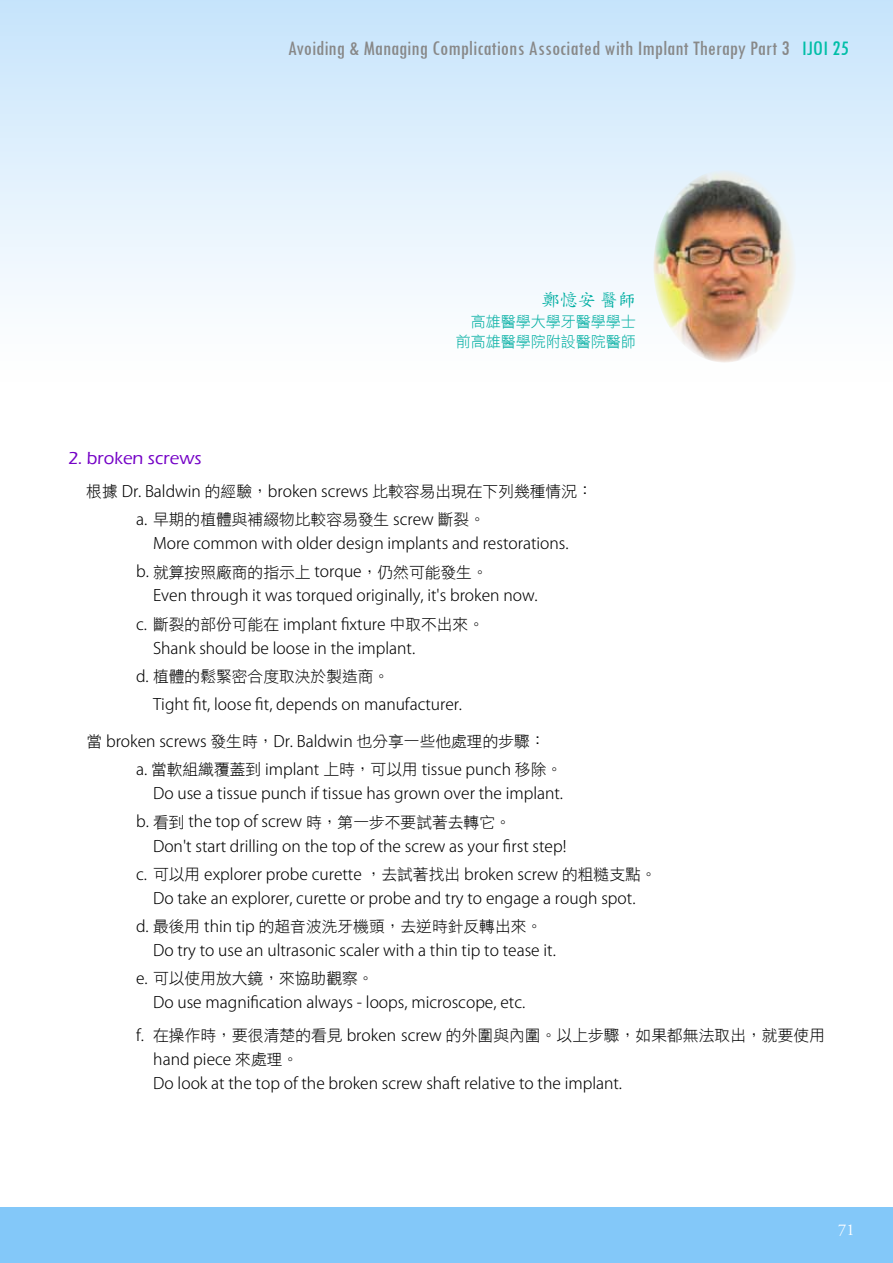
<style>
.page{position:relative;width:893px;height:1263px;background:#fff}
.page>*{position:absolute;margin:0;border:0;box-sizing:border-box;transform-origin:0 0}
.t1{font:condensed 21.45px "Tw Cen";color:#888;scale:1.05 1}
.t2{font:500 18px "Eras ITC";color:#7400c6}
.t3{font:18px "DF Kai Shu W5 WINP BF";color:#00aea2}
.t4{font:16.5px "Adobe Garamond Pro";color:#fff}
.t5{font:300 15.75px/28.2px "Koz Go Pro";color:#000}
.t6{font:15.75px "DF Hei W3 WIN BF";color:#000}
.t7{font:15px/20.1px "DF Hei W3 WIN BF";color:#00aea2;text-align:right}
.s1{color:#00bea7}
.s2{font-family:"DF Hei W3 WIN BF";font-weight:400}
.s3{font-family:"Koz Go Pro";font-weight:300}
</style>
<div class="page">
<div style="left:0;top:1208px;width:893px;height:55px;background:#83c8f9"></div>
<div style="left:0;top:0;width:893px;height:382px;background:linear-gradient(to bottom,#c7e4fb,#fff)"></div>
<img style="left:653px;top:170px;width:143px;height:193px">
<h1 class="t1" style="left:288px;top:35px;width:536px">Avoiding &amp; Managing Complications Associated with Implant Therapy Part 3 <span class="s1">IJOI 25</span></h1>
<p class="t3" style="left:542px;top:291px;width:95px">鄭憶安醫師</p>
<p class="t7" style="left:456px;top:312px;width:181px">高雄醫學大學牙醫學學士前高雄醫學院附設醫院醫師</p>
<p class="t2" style="left:68px;top:448px;width:135px">2. broken screws</p>
<p class="t5" style="left:86px;top:477px;width:508px"><span class="s2">根據</span> Dr. Baldwin <span class="s2">的經驗，</span>broken screws <span class="s2">比較容易出現在下列幾種情況：</span></p>
<p class="t6" style="left:136px;top:512px;width:351px"><span class="s3">a.</span> 早期的植體與補綴物比較容易發生 <span class="s3">screw</span> 斷裂。</p>
<p class="t5" style="left:153px;top:529px;width:417px">More common with older design implants and restorations.</p>
<p class="t6" style="left:136px;top:564px;width:353px"><span class="s3">b.</span> 就算按照廠商的指示上 <span class="s3">torque</span>，仍然可能發生。</p>
<p class="t5" style="left:136px;top:582px;width:403px;text-indent:17px">Even through it was torqued originally, it's broken now. c. <span class="s2">斷裂的部份可能在</span> implant fixture <span class="s2">中取不出來。</span></p>
<p class="t5" style="left:153px;top:634px;width:264px">Shank should be loose in the implant.</p>
<p class="t6" style="left:136px;top:668px;width:255px"><span class="s3">d.</span> 植體的鬆緊密合度取決於製造商。</p>
<p class="t5" style="left:153px;top:690px;width:310px">Tight fit, loose fit, depends on manufacturer.</p>
<p class="t5" style="left:136px;top:727px;width:428px;text-indent:-50px"><span class="s2">當</span> broken screws <span class="s2">發生時，</span>Dr. Baldwin <span class="s2">也分享一些他處理的步驟：<br></span>a. <span class="s2">當軟組織覆蓋到</span> implant <span class="s2">上時，可以用</span> tissue punch <span class="s2">移除。</span></p>
<p class="t5" style="left:136px;top:779px;width:429px;text-indent:17px">Do use a tissue punch if tissue has grown over the implant. b. <span class="s2">看到</span> the top of screw <span class="s2">時，第一步不要試著去轉它。</span></p>
<p class="t5" style="left:136px;top:832px;width:522px;text-indent:17px">Don't start drilling on the top of the screw as your first step!<br>c. <span class="s2">可以用</span> explorer probe curette <span class="s2">，去試著找出</span> broken screw <span class="s2">的粗糙支點。</span></p>
<p class="t5" style="left:153px;top:884px;width:484px">Do take an explorer, curette or probe and try to engage a rough spot.</p>
<p class="t6" style="left:136px;top:919px;width:408px"><span class="s3">d.</span> 最後用 <span class="s3">thin tip</span> 的超音波洗牙機頭，去逆時針反轉出來。</p>
<p class="t5" style="left:153px;top:936px;width:404px">Do try to use an ultrasonic scaler with a thin tip to tease it.</p>
<p class="t6" style="left:136px;top:971px;width:239px"><span class="s3">e.</span> 可以使用放大鏡，來協助觀察。</p>
<p class="t5" style="left:153px;top:988px;width:374px">Do use magnification always - loops, microscope, etc.</p>
<p class="t6" style="left:136px;top:1027px;width:691px"><span class="s3">f.</span> 在操作時，要很清楚的看見 <span class="s3">broken screw</span> 的外圍與內圍。以上步驟，如果都無法取出，就要使用</p>
<p class="t5" style="left:153px;top:1047px;width:470px;line-height:24px">hand piece <span class="s2">來處理。<br></span>Do look at the top of the broken screw shaft relative to the implant.</p>
<p class="t4" style="left:838px;top:1220px;width:18px">71</p>
</div>
